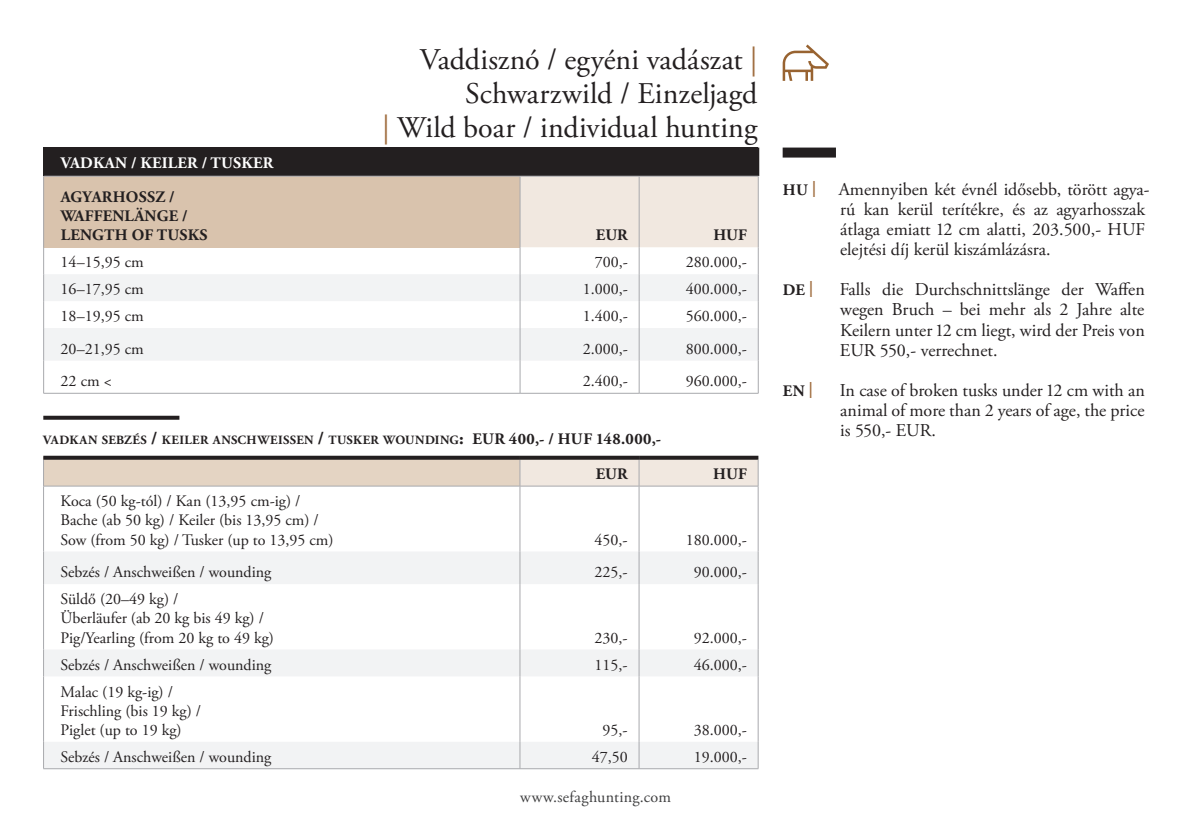
<style>
.page{position:relative;width:1191px;height:840px;background:#fff}
.page>*{position:absolute;margin:0;border:0;box-sizing:border-box;transform-origin:0 0}
.t1{font:30px "Adobe Garamond Pro";color:#231f20}
.t2{font:18px/20px "Adobe Garamond Pro";letter-spacing:-.005em;color:#231f20;text-align:justify}
.t3{font:16px "Adobe Garamond Pro";color:#231f20}
.t4{font:700 16px "Adobe Garamond Pro";letter-spacing:.015em;color:#231f20}
.t5{font:700 16px "Adobe Garamond Pro";letter-spacing:.015em;color:#fff}
.t6{font:16px "Adobe Garamond Pro";color:#3e3e3f}
.t7{font:700 12.6px "Adobe Garamond Pro";letter-spacing:.03em;color:#231f20}
.s1{color:#a06e40}
.s2{font-size:18px}
.s3{font-size:16px}
</style>
<div class="page">
<div style="left:44px;top:147px;width:714px;height:29px;background:#231f20"></div>
<div style="left:44px;top:176px;width:476px;height:71px;background:#d9c3ad"></div>
<svg style="left:44px;top:274px;width:714px;height:86px;fill:#f2f3f4"></svg>
<hr style="left:757px;top:147px;width:2px;height:29px;background:#231f20">
<hr style="left:43px;top:176px;width:1px;height:71px;background:#a8a9ad">
<hr style="left:520px;top:328px;width:1px;height:32px;background:#a8a9ad">
<hr style="left:43px;top:176px;width:477px;height:1px;background:#a8a9ad">
<svg style="left:520px;top:176px;width:239px;height:152px"></svg>
<hr style="left:639px;top:328px;width:1px;height:32px;background:#a8a9ad">
<hr style="left:758px;top:328px;width:1px;height:32px;background:#a8a9ad">
<svg style="left:43px;top:247px;width:1px;height:81px"></svg>
<hr style="left:43px;top:328px;width:1px;height:32px;background:#a8a9ad">
<hr style="left:43px;top:360px;width:1px;height:33px;background:#a8a9ad">
<hr style="left:520px;top:360px;width:1px;height:33px;background:#a8a9ad">
<hr style="left:639px;top:360px;width:1px;height:33px;background:#a8a9ad">
<hr style="left:758px;top:360px;width:1px;height:33px;background:#a8a9ad">
<hr style="left:43px;top:393px;width:477px;height:1px;background:#a8a9ad">
<hr style="left:520px;top:393px;width:119px;height:1px;background:#a8a9ad">
<hr style="left:639px;top:393px;width:119px;height:1px;background:#a8a9ad">
<svg style="left:43px;top:147px;width:1px;height:29px"></svg>
<div style="left:44px;top:457px;width:476px;height:29px;background:#e4d4c3"></div>
<svg style="left:44px;top:486px;width:714px;height:65px"></svg>
<svg style="left:44px;top:551px;width:714px;height:217px"></svg>
<svg style="left:43px;top:459px;width:1px;height:26px"></svg>
<hr style="left:43px;top:485px;width:477px;height:1px;background:#a8a9ad">
<hr style="left:638px;top:486px;width:1px;height:65px;background:#a8a9ad">
<hr style="left:638px;top:551px;width:1px;height:32px;background:#a8a9ad">
<hr style="left:638px;top:583px;width:1px;height:66px;background:#a8a9ad">
<svg style="left:43px;top:649px;width:1px;height:27px"></svg>
<svg style="left:638px;top:649px;width:1px;height:27px"></svg>
<hr style="left:43px;top:676px;width:1px;height:65px;background:#a8a9ad">
<hr style="left:638px;top:676px;width:1px;height:65px;background:#a8a9ad">
<svg style="left:43px;top:741px;width:1px;height:27px"></svg>
<svg style="left:638px;top:741px;width:1px;height:27px"></svg>
<hr style="left:43px;top:768px;width:477px;height:1px;background:#a8a9ad">
<hr style="left:519px;top:486px;width:1px;height:65px;background:#a8a9ad">
<hr style="left:519px;top:551px;width:1px;height:32px;background:#a8a9ad">
<hr style="left:519px;top:583px;width:1px;height:66px;background:#a8a9ad">
<svg style="left:519px;top:649px;width:1px;height:27px"></svg>
<hr style="left:519px;top:676px;width:1px;height:65px;background:#a8a9ad">
<svg style="left:519px;top:741px;width:1px;height:27px"></svg>
<hr style="left:520px;top:768px;width:119px;height:1px;background:#a8a9ad">
<hr style="left:639px;top:768px;width:119px;height:1px;background:#a8a9ad">
<svg style="left:43px;top:455px;width:477px;height:4px;background:#4b4848"></svg>
<svg style="left:520px;top:455px;width:119px;height:2px"></svg>
<svg style="left:639px;top:455px;width:119px;height:2px"></svg>
<hr style="left:43px;top:486px;width:1px;height:65px;background:#a8a9ad">
<hr style="left:43px;top:551px;width:1px;height:32px;background:#a8a9ad">
<hr style="left:43px;top:583px;width:1px;height:66px;background:#a8a9ad">
<svg style="left:519px;top:457px;width:240px;height:29px;background:#dbd3cc"></svg>
<hr style="left:758px;top:486px;width:1px;height:65px;background:#a8a9ad">
<hr style="left:758px;top:551px;width:1px;height:32px;background:#a8a9ad">
<hr style="left:758px;top:583px;width:1px;height:66px;background:#a8a9ad">
<svg style="left:758px;top:649px;width:1px;height:27px"></svg>
<hr style="left:758px;top:676px;width:1px;height:65px;background:#a8a9ad">
<svg style="left:758px;top:741px;width:1px;height:27px"></svg>
<div style="left:782px;top:147px;width:54px;height:10px;background:#231f20"></div>
<svg style="left:782px;top:44px;width:47px;height:37px"></svg>
<svg style="left:43px;top:415px;width:136px;height:4px"></svg>
<p class="t1" style="left:420px;top:41px;width:339px">Vaddisznó / egyéni vadászat <span class="s1">|</span></p>
<p class="t1" style="left:465px;top:75px;width:294px">Schwarzwild / Einzeljagd</p>
<p class="t1" style="left:382px;top:109px;width:377px"><span class="s1">|</span> Wild boar / individual hunting</p>
<p class="t5" style="left:61px;top:153px;width:214px">VADKAN / KEILER / TUSKER</p>
<p class="t4" style="left:61px;top:187px;width:115px">AGYARHOSSZ /</p>
<p class="t4" style="left:61px;top:207px;width:128px">WAFFENLÄNGE /</p>
<p class="t4" style="left:61px;top:226px;width:148px">LENGTH OF TUSKS</p>
<p class="t4" style="left:596px;top:226px;width:33px">EUR</p>
<p class="t4" style="left:713px;top:226px;width:35px">HUF</p>
<p class="t3" style="left:61px;top:252px;width:84px">14–15,95 cm</p>
<p class="t3" style="left:594px;top:252px;width:35px">700,-</p>
<p class="t3" style="left:686px;top:252px;width:63px">280.000,-</p>
<p class="t3" style="left:61px;top:279px;width:84px">16–17,95 cm</p>
<p class="t3" style="left:582px;top:279px;width:47px">1.000,-</p>
<p class="t3" style="left:686px;top:279px;width:63px">400.000,-</p>
<p class="t3" style="left:61px;top:306px;width:84px">18–19,95 cm</p>
<p class="t3" style="left:582px;top:306px;width:47px">1.400,-</p>
<p class="t3" style="left:686px;top:306px;width:63px">560.000,-</p>
<p class="t3" style="left:61px;top:339px;width:84px">20–21,95 cm</p>
<p class="t3" style="left:582px;top:339px;width:47px">2.000,-</p>
<p class="t3" style="left:686px;top:339px;width:63px">800.000,-</p>
<p class="t3" style="left:61px;top:371px;width:52px">22 cm &lt;</p>
<p class="t3" style="left:582px;top:371px;width:47px">2.400,-</p>
<p class="t3" style="left:686px;top:371px;width:63px">960.000,-</p>
<p class="t7" style="left:43px;top:432px;width:619px">VADKAN SEBZÉS <span class="s2">/</span> KEILER ANSCHWEISSEN <span class="s2">/</span> TUSKER WOUNDING<span class="s2">:</span> <span class="s3">EUR 400,-</span> <span class="s3">/</span> <span class="s3">HUF 148.000,-</span></p>
<p class="t4" style="left:596px;top:464px;width:33px">EUR</p>
<p class="t4" style="left:713px;top:464px;width:35px">HUF</p>
<p class="t3" style="left:61px;top:491px;width:241px">Koca (50 kg-tól) / Kan (13,95 cm-ig) /</p>
<p class="t3" style="left:61px;top:510px;width:260px">Bache (ab 50 kg) / Keiler (bis 13,95 cm) /</p>
<p class="t3" style="left:61px;top:529px;width:275px">Sow (from 50 kg) / Tusker (up to 13,95 cm)</p>
<p class="t3" style="left:594px;top:529px;width:35px">450,-</p>
<p class="t3" style="left:685px;top:529px;width:63px">180.000,-</p>
<p class="t3" style="left:61px;top:562px;width:212px">Sebzés / Anschweißen / wounding</p>
<p class="t3" style="left:594px;top:562px;width:35px">225,-</p>
<p class="t3" style="left:693px;top:562px;width:55px">90.000,-</p>
<p class="t3" style="left:61px;top:589px;width:119px">Süldő (20–49 kg) /</p>
<p class="t3" style="left:61px;top:608px;width:205px">Überläufer (ab 20 kg bis 49 kg) /</p>
<p class="t3" style="left:61px;top:627px;width:215px">Pig/Yearling (from 20 kg to 49 kg)</p>
<p class="t3" style="left:594px;top:627px;width:35px">230,-</p>
<p class="t3" style="left:693px;top:627px;width:55px">92.000,-</p>
<p class="t3" style="left:61px;top:654px;width:212px">Sebzés / Anschweißen / wounding</p>
<p class="t3" style="left:594px;top:654px;width:35px">115,-</p>
<p class="t3" style="left:693px;top:654px;width:55px">46.000,-</p>
<p class="t3" style="left:61px;top:681px;width:114px">Malac (19 kg-ig) /</p>
<p class="t3" style="left:61px;top:700px;width:142px">Frischling (bis 19 kg) /</p>
<p class="t3" style="left:61px;top:719px;width:123px">Piglet (up to 19 kg)</p>
<p class="t3" style="left:602px;top:719px;width:27px">95,-</p>
<p class="t3" style="left:693px;top:719px;width:55px">38.000,-</p>
<p class="t3" style="left:61px;top:746px;width:212px">Sebzés / Anschweißen / wounding</p>
<p class="t3" style="left:591px;top:746px;width:37px">47,50</p>
<p class="t3" style="left:693px;top:746px;width:55px">19.000,-</p>
<p class="t6" style="left:520px;top:787px;width:152px">www.sefaghunting.com</p>
<p class="t4" style="left:782px;top:181px;width:35px">HU<span class="s1">|</span></p>
<p class="t4" style="left:782px;top:281px;width:32px">DE <span class="s1">|</span></p>
<p class="t4" style="left:782px;top:381px;width:32px">EN <span class="s1">|</span></p>
<p class="t2" style="left:838px;top:180px;width:312px;text-align:left">Amennyiben két évnél idősebb, törött agya&shy;rú kan kerül terítékre, és az agyarhosszak átlaga emiatt 12 cm alatti, 203.500,- HUF elejtési díj kerül kiszámlázásra.</p>
<p class="t2" style="left:839px;top:280px;width:307px">Falls die Durchschnittslänge der Waffen wegen Bruch – bei mehr als 2 Jahre alte Keilern unter 12 cm liegt, wird der Preis von EUR 550,- verrechnet.</p>
<p class="t2" style="left:839px;top:380px;width:307px">In case of broken tusks under 12 cm with an animal of more than 2 years of age, the price is 550,- EUR.</p>
</div>
